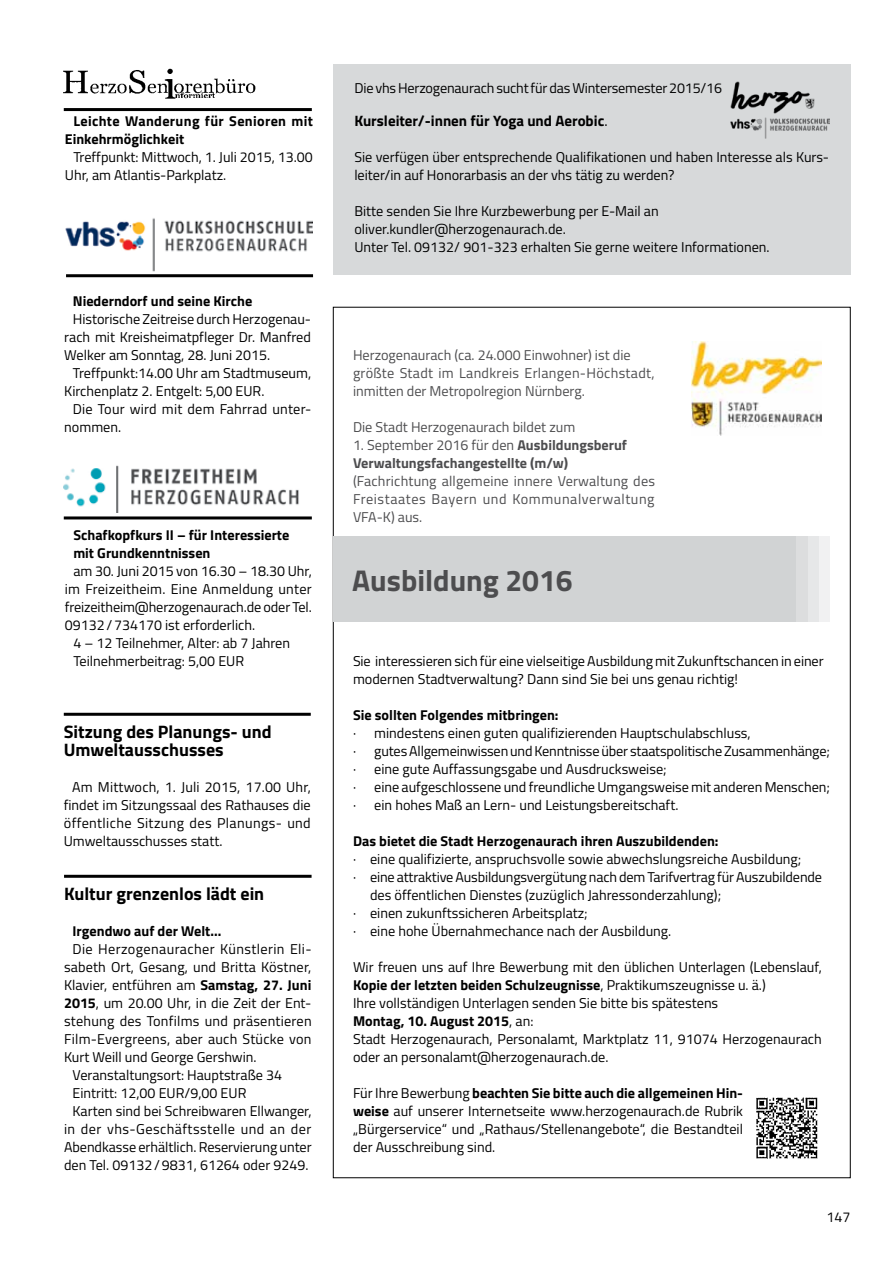
<style>
.page{position:relative;width:893px;height:1263px;background:#fff}
.page>*{position:absolute;margin:0;border:0;box-sizing:border-box;transform-origin:0 0}
.t1{font:700 30px "Titillium";color:#4d4d4f}
.t2{font:700 18px/18px "Titillium";color:#000}
.t3{font:700 15px "Titillium";color:#000}
.t4{font:14.25px/18px "Titillium";color:#000}
.t5{font:14.25px/18px "Titillium";color:#4d4d4f}
.t6{font:700 14.25px/18px "Titillium";color:#000}
.t7{font:700 14.25px/18px "Titillium";color:#4d4d4f}
.t8{font:700 14.25px/18px "Titillium";letter-spacing:.025em;color:#000}
.t9{font:14.25px "Titillium";letter-spacing:.02em;color:#000}
.t10{font:14.25px "Titillium";letter-spacing:.025em;color:#000}
.t11{font:14.25px "Titillium";letter-spacing:.03em;color:#000}
.s1{font-weight:700}
.s2{font-weight:400}
</style>
<div class="page">
<img style="left:691px;top:341px;width:131px;height:95px">
<div style="left:347px;top:536px;width:483px;height:86px;background:#f1f1f2"></div>
<div style="left:347px;top:536px;width:472px;height:86px;background:#e6e7e8"></div>
<div style="left:347px;top:536px;width:460px;height:86px;background:#dcddde"></div>
<div style="left:333px;top:536px;width:463px;height:86px;background:#d1d3d4"></div>
<img style="left:756px;top:1097px;width:62px;height:62px">
<div style="left:333px;top:64px;width:517px;height:211px;background:#d7d9da"></div>
<img style="left:731px;top:82px;width:98px;height:56px">
<img style="left:64px;top:68px;width:192px;height:31px">
<hr style="left:64px;top:108px;width:248px;height:3px;background:#000">
<hr style="left:66px;top:274px;width:247px;height:3px;background:#000">
<img style="left:66px;top:218px;width:247px;height:54px">
<hr style="left:64px;top:516px;width:248px;height:3px;background:#000">
<img style="left:64px;top:465px;width:235px;height:48px">
<hr style="left:64px;top:875px;width:248px;height:3px;background:#000">
<hr style="left:64px;top:713px;width:247px;height:3px;background:#000">
<p class="t8" style="left:65px;top:111px;width:250px;text-indent:9px">Leichte Wanderung für Senioren mit<br>Einkehrmöglichkeit</p>
<p class="t4" style="left:65px;top:147px;width:250px;text-indent:9px">Treffpunkt: Mittwoch, 1. Juli 2015, 13.00<br>Uhr, am Atlantis-Parkplatz.</p>
<p class="t6" style="left:73px;top:291px;width:181px">Niederndorf und seine Kirche</p>
<p class="t4" style="left:73px;top:309px;width:240px">Historische Zeitreise durch Herzogenau-</p>
<p class="t4" style="left:64px;top:327px;width:248px">rach mit Kreisheimatpfleger Dr. Manfred</p>
<p class="t4" style="left:64px;top:345px;width:207px">Welker am Sonntag, 28. Juni 2015.</p>
<p class="t4" style="left:73px;top:363px;width:240px">Treffpunkt:14.00 Uhr am Stadtmuseum,</p>
<p class="t4" style="left:64px;top:381px;width:202px">Kirchenplatz 2. Entgelt: 5,00 EUR.</p>
<p class="t4" style="left:73px;top:399px;width:240px">Die Tour wird mit dem Fahrrad unter-</p>
<p class="t4" style="left:64px;top:417px;width:58px">nommen.</p>
<p class="t6" style="left:73px;top:525px;width:218px">Schafkopfkurs II – für Interessierte mit Grundkenntnissen</p>
<p class="t4" style="left:73px;top:561px;width:240px">am 30. Juni 2015 von 16.30 – 18.30 Uhr,</p>
<p class="t9" style="left:65px;top:579px;width:248px">im Freizeitheim. Eine Anmeldung unter</p>
<p class="t4" style="left:65px;top:597px;width:248px">freizeitheim@herzogenaurach.de oder Tel.</p>
<p class="t4" style="left:65px;top:615px;width:192px">09132/734170 ist erforderlich.</p>
<p class="t4" style="left:73px;top:633px;width:218px">4 – 12 Teilnehmer, Alter: ab 7 Jahren</p>
<p class="t4" style="left:73px;top:651px;width:172px">Teilnehmerbeitrag: 5,00 EUR</p>
<p class="t2" style="left:64px;top:722px;width:209px">Sitzung des Planungs- und<br>Umweltausschusses</p>
<p class="t4" style="left:64px;top:777px;width:249px;text-align:justify;text-indent:9px">Am Mittwoch, 1. Juli 2015, 17.00 Uhr, findet im Sitzungssaal des Rathauses die öffentliche Sitzung des Planungs- und Umweltausschusses statt.</p>
<p class="t2" style="left:64px;top:884px;width:202px">Kultur grenzenlos lädt ein</p>
<p class="t6" style="left:73px;top:921px;width:150px">Irgendwo auf der Welt...</p>
<p class="t10" style="left:73px;top:939px;width:241px">Die Herzogenauracher Künstlerin Eli-</p>
<p class="t4" style="left:64px;top:957px;width:249px">sabeth Ort, Gesang, und Britta Köstner,</p>
<p class="t4" style="left:64px;top:975px;width:249px">Klavier, entführen am <span class="s1">Samstag, 27. Juni</span></p>
<p class="t4" style="left:64px;top:993px;width:249px"><span class="s1">2015</span>, um 20.00 Uhr, in die Zeit der Ent-</p>
<p class="t4" style="left:64px;top:1011px;width:249px">stehung des Tonfilms und präsentieren</p>
<p class="t4" style="left:64px;top:1029px;width:249px">Film-Evergreens, aber auch Stücke von</p>
<p class="t4" style="left:64px;top:1047px;width:194px">Kurt Weill und George Gershwin.</p>
<p class="t4" style="left:73px;top:1065px;width:211px">Veranstaltungsort: Hauptstraße 34</p>
<p class="t4" style="left:73px;top:1083px;width:175px">Eintritt: 12,00 EUR/9,00 EUR</p>
<p class="t4" style="left:73px;top:1101px;width:241px">Karten sind bei Schreibwaren Ellwanger,</p>
<p class="t11" style="left:64px;top:1119px;width:249px">in der vhs-Geschäftsstelle und an der</p>
<p class="t4" style="left:64px;top:1137px;width:249px">Abendkasse erhältlich. Reservierung unter</p>
<p class="t4" style="left:64px;top:1155px;width:246px">den Tel. 09132/9831, 61264 oder 9249.</p>
<p class="t4" style="left:354px;top:78px;width:369px">Die vhs Herzogenaurach sucht für das Wintersemester 2015/16</p>
<p class="t3" style="left:354px;top:109px;width:255px">Kursleiter/-innen für Yoga und Aerobic<span class="s2">.</span></p>
<p class="t4" style="left:354px;top:147px;width:476px">Sie verfügen über entsprechende Qualifikationen und haben Interesse als Kurs&shy;leiter/in auf Honorarbasis an der vhs tätig zu werden?</p>
<p class="t4" style="left:354px;top:201px;width:417px">Bitte senden Sie Ihre Kurzbewerbung per E-Mail an oliver.kundler@herzogenaurach.de.<br>Unter Tel. 09132/ 901-323 erhalten Sie gerne weitere Informationen.</p>
<p class="t5" style="left:353px;top:345px;width:303px">Herzogenaurach (ca. 24.000 Einwohner) ist die größte Stadt im Landkreis Erlangen-Höchstadt, inmitten der Metropolregion Nürnberg.</p>
<p class="t5" style="left:353px;top:417px;width:224px">Die Stadt Herzogenaurach bildet zum</p>
<p class="t7" style="left:353px;top:435px;width:276px"><span class="s2">1. September 2016 für den</span> Ausbildungsberuf<br>Verwaltungsfachangestellte (m/w)</p>
<p class="t5" style="left:353px;top:471px;width:304px;text-align:justify">(Fachrichtung allgemeine innere Verwaltung des Freistaates Bayern und Kommunalverwaltung VFA-K) aus.</p>
<h1 class="t1" style="left:352px;top:557px;width:222px">Ausbildung 2016</h1>
<p class="t4" style="left:353px;top:651px;width:472px">Sie interessieren sich für eine vielseitige Ausbildung mit Zukunftschancen in einer modernen Stadtverwaltung? Dann sind Sie bei uns genau richtig!</p>
<p class="t6" style="left:353px;top:705px;width:207px">Sie sollten Folgendes mitbringen:</p>
<p class="t4" style="left:353px;top:723px;width:478px">· mindestens einen guten qualifizierenden Hauptschulabschluss,<br>· gutes Allgemeinwissen und Kenntnisse über staatspolitische Zusammenhänge; · eine gute Auffassungsgabe und Ausdrucksweise;<br>· eine aufgeschlossene und freundliche Umgangsweise mit anderen Menschen; · ein hohes Maß an Lern- und Leistungsbereitschaft.</p>
<p class="t6" style="left:353px;top:831px;width:367px">Das bietet die Stadt Herzogenaurach ihren Auszubildenden:</p>
<p class="t4" style="left:353px;top:849px;width:450px">· eine qualifizierte, anspruchsvolle sowie abwechslungsreiche Ausbildung;</p>
<p class="t4" style="left:353px;top:867px;width:471px">· eine attraktive Ausbildungsvergütung nach dem Tarifvertrag für Auszubildende</p>
<p class="t4" style="left:370px;top:885px;width:353px">des öffentlichen Dienstes (zuzüglich Jahressonderzahlung);</p>
<p class="t4" style="left:353px;top:903px;width:236px">· einen zukunftssicheren Arbeitsplatz;</p>
<p class="t4" style="left:353px;top:921px;width:320px">· eine hohe Übernahmechance nach der Ausbildung.</p>
<p class="t4" style="left:353px;top:957px;width:470px">Wir freuen uns auf Ihre Bewerbung mit den üblichen Unterlagen (Lebenslauf, <span class="s1">Kopie der letzten beiden Schulzeugnisse</span>, Praktikumszeugnisse u. ä.)<br>Ihre vollständigen Unterlagen senden Sie bitte bis spätestens<br><span class="s1">Montag, 10. August 2015</span>, an:<br>Stadt Herzogenaurach, Personalamt, Marktplatz 11, 91074 Herzogenaurach oder an personalamt@herzogenaurach.de.</p>
<p class="t4" style="left:353px;top:1083px;width:392px;text-align:justify">Für Ihre Bewerbung <span class="s1">beachten Sie bitte auch die allgemeinen Hin&shy;weise</span> auf unserer Internetseite www.herzogenaurach.de Rubrik „Bürgerservice“ und „Rathaus/Stellenangebote“, die Bestandteil der Ausschreibung sind.</p>
<p class="t4" style="left:826px;top:1207px;width:25px">147</p>
</div>
